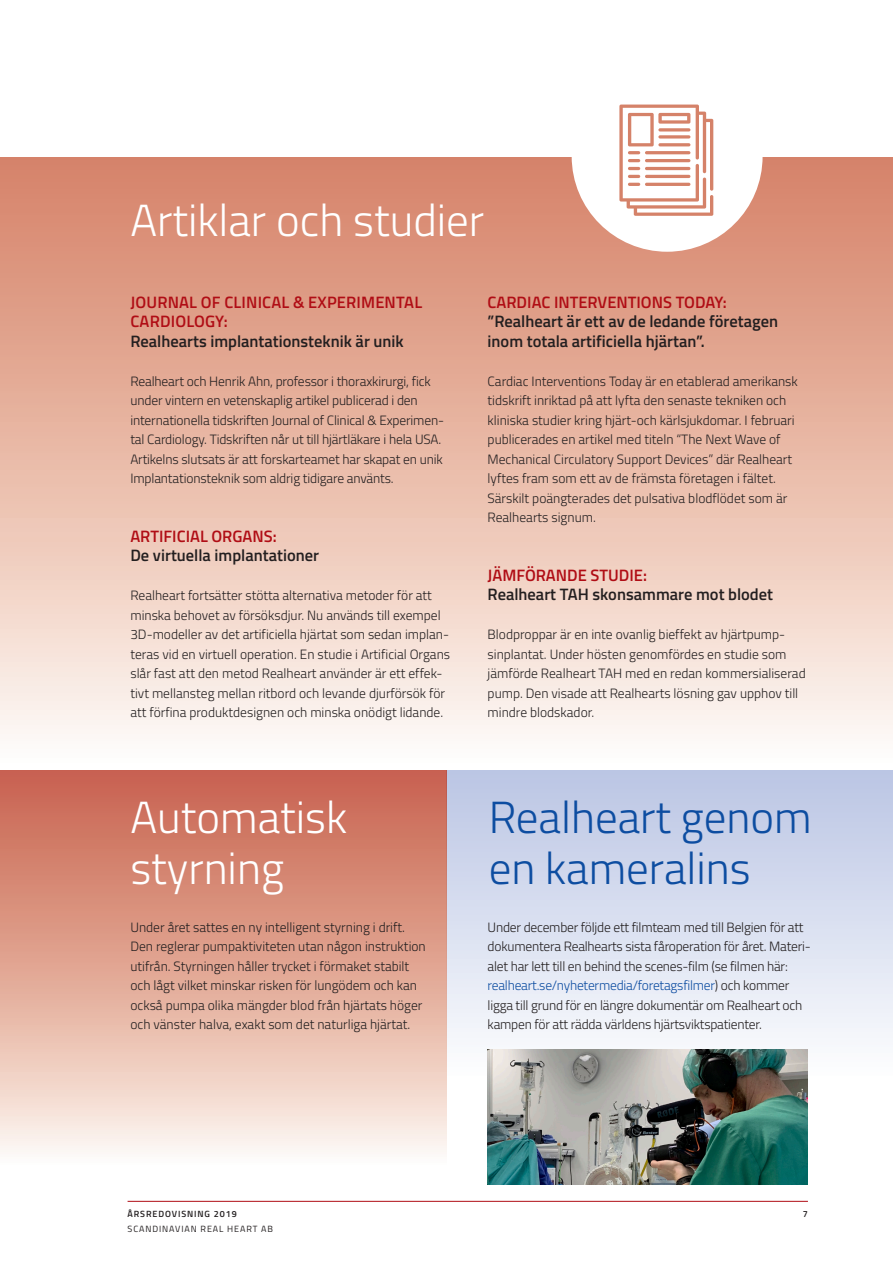
<style>
.page{position:relative;width:893px;height:1263px;background:#fff}
.page>*{position:absolute;margin:0;border:0;box-sizing:border-box;transform-origin:0 0}
.t1{font:300 45px "Titillium Web";color:#fff}
.t2{font:300 45px "Titillium Web";color:#0d4da1}
.t3{font:600 16.5px/19.5px "Titillium Web";color:#231f20}
.t4{font:600 16.5px "Titillium Web";color:#b00d15}
.t5{font:300 13.5px/19.5px "Titillium Web";color:#231f20}
.t6{font:9px "Titillium Web";letter-spacing:.1em;color:#231f20}
.t7{font:600 9px "Titillium Web";letter-spacing:.1em;color:#231f20}
.s1{color:#0d4da1}
</style>
<div class="page">
<svg style="left:446px;top:770px;width:447px;height:311px"></svg>
<svg style="left:0;top:770px;width:446px;height:382px;background:#e1a696"></svg>
<div style="left:0;top:157px;width:893px;height:613px;background:linear-gradient(to bottom,#d57f63,#fffbf7)"></div>
<hr style="left:128px;top:1201px;width:680px;height:1px;background:#b00d15">
<div style="left:572px;top:61px;width:191px;height:191px;background:#fff;border-radius:50%"></div>
<svg style="left:619px;top:105px;width:94px;height:111px"></svg>
<img style="left:488px;top:1050px;width:320px;height:135px">
<p class="t1" style="left:130px;top:188px;width:355px">Artiklar och studier</p>
<p class="t4" style="left:130px;top:289px;width:293px">JOURNAL OF CLINICAL &amp; EXPERIMENTAL</p>
<p class="t4" style="left:130px;top:309px;width:99px">CARDIOLOGY:</p>
<p class="t3" style="left:130px;top:330px;width:275px">Realhearts implantationsteknik är unik</p>
<p class="t5" style="left:130px;top:370px;width:315px">Realheart och Henrik Ahn, professor i thoraxkirurgi, fick under vintern en vetenskaplig artikel publicerad i den internationella tidskriften Journal of Clinical &amp; Experimen&shy;tal Cardiology. Tidskriften når ut till hjärtläkare i hela USA.<br>Artikelns slutsats är att forskarteamet har skapat en unik Implantationsteknik som aldrig tidigare använts.</p>
<p class="t4" style="left:130px;top:523px;width:148px">ARTIFICIAL ORGANS:</p>
<p class="t3" style="left:130px;top:545px;width:190px">De virtuella implantationer</p>
<p class="t5" style="left:130px;top:585px;width:321px">Realheart fortsätter stötta alternativa metoder för att minska behovet av försöksdjur. Nu används till exempel 3D-modeller av det artificiella hjärtat som sedan implan&shy;teras vid en virtuell operation. En studie i Artificial Organs slår fast att den metod Realheart använder är ett effek&shy;tivt mellansteg mellan ritbord och levande djurförsök för att förfina produktdesignen och minska onödigt lidande.</p>
<p class="t1" style="left:130px;top:785px;width:218px">Automatisk</p>
<p class="t1" style="left:130px;top:836px;width:155px">styrning</p>
<p class="t5" style="left:130px;top:916px;width:276px">Under året sattes en ny intelligent styrning i drift.</p>
<p class="t5" style="left:130px;top:936px;width:297px">Den reglerar pumpaktiviteten utan någon instruktion</p>
<p class="t5" style="left:130px;top:955px;width:280px">utifrån. Styrningen håller trycket i förmaket stabilt</p>
<p class="t5" style="left:130px;top:975px;width:288px">och lågt vilket minskar risken för lungödem och kan</p>
<p class="t5" style="left:130px;top:994px;width:294px">också pumpa olika mängder blod från hjärtats höger</p>
<p class="t5" style="left:130px;top:1014px;width:281px">och vänster halva, exakt som det naturliga hjärtat.</p>
<p class="t4" style="left:488px;top:289px;width:241px">CARDIAC INTERVENTIONS TODAY:</p>
<p class="t3" style="left:488px;top:311px;width:292px">”Realheart är ett av de ledande företagen inom totala artificiella hjärtan”.</p>
<p class="t5" style="left:488px;top:370px;width:312px">Cardiac Interventions Today är en etablerad amerikansk tidskrift inriktad på att lyfta den senaste tekniken och kliniska studier kring hjärt-och kärlsjukdomar. I februari publicerades en artikel med titeln “The Next Wave of Mechanical Circulatory Support Devices” där Realheart lyftes fram som ett av de främsta företagen i fältet.<br>Särskilt poängterades det pulsativa blodflödet som är Realhearts signum.</p>
<p class="t4" style="left:488px;top:562px;width:161px">JÄMFÖRANDE STUDIE:</p>
<p class="t3" style="left:488px;top:584px;width:287px">Realheart TAH skonsammare mot blodet</p>
<p class="t5" style="left:488px;top:624px;width:320px">Blodproppar är en inte ovanlig bieffekt av hjärtpump&shy;sinplantat. Under hösten genomfördes en studie som jämförde Realheart TAH med en redan kommersialiserad pump. Den visade att Realhearts lösning gav upphov till mindre blodskador.</p>
<p class="t2" style="left:489px;top:785px;width:325px">Realheart genom</p>
<p class="t2" style="left:489px;top:836px;width:264px">en kameralins</p>
<p class="t5" style="left:488px;top:916px;width:325px">Under december följde ett filmteam med till Belgien för att dokumentera Realhearts sista fåroperation för året. Materi&shy;alet har lett till en behind the scenes-film (se filmen här: <span class="s1">realheart.se/nyhetermedia/foretagsfilmer</span>) och kommer ligga till grund för en längre dokumentär om Realheart och kampen för att rädda världens hjärtsviktspatienter.</p>
<p class="t7" style="left:128px;top:1207px;width:111px">ÅRSREDOVISNING 2019</p>
<p class="t7" style="left:803px;top:1207px;width:7px">7</p>
<p class="t6" style="left:128px;top:1222px;width:147px">SCANDINAVIAN REAL HEART AB</p>
</div>
